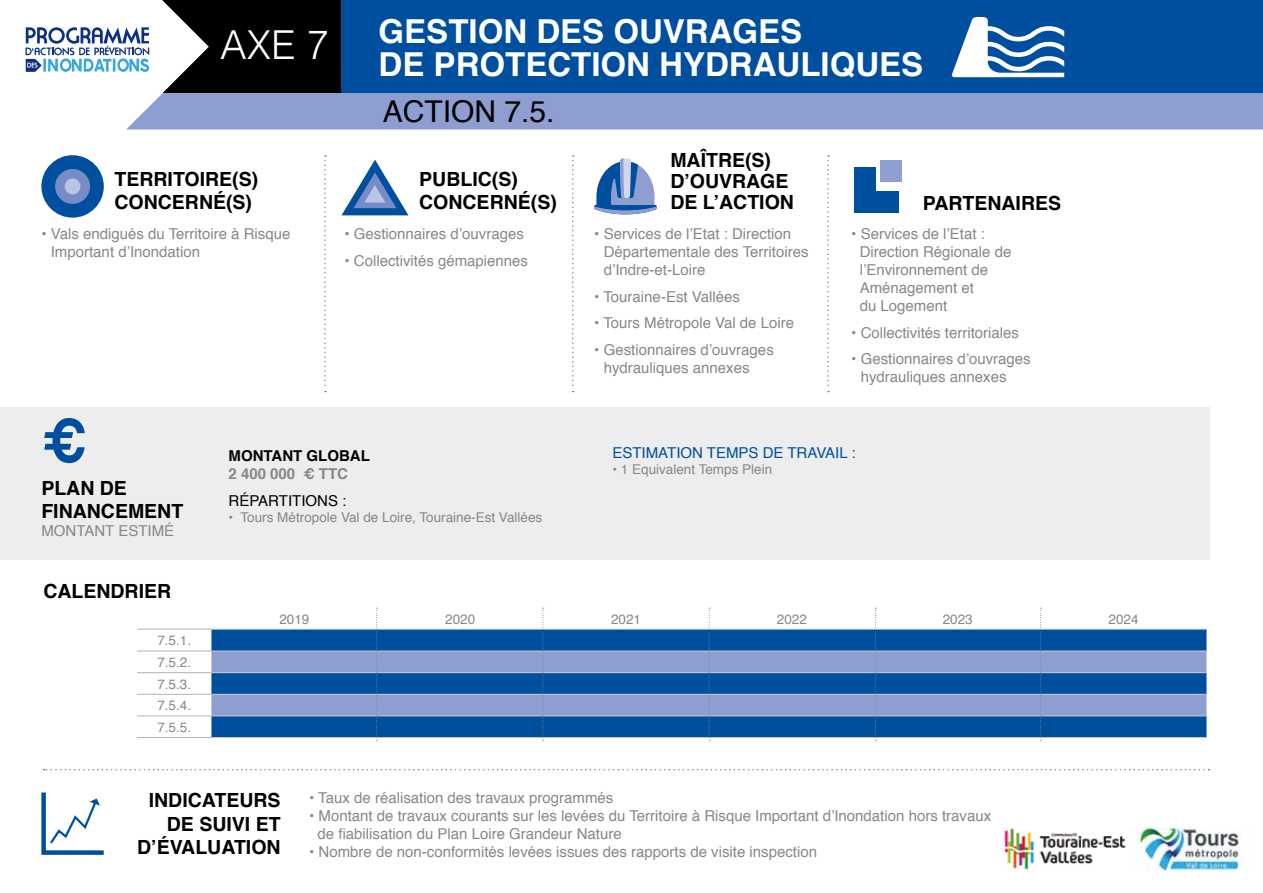
<style>
.page{position:relative;width:1263px;height:893px;background:#fff}
.page>*{position:absolute;margin:0;border:0;box-sizing:border-box;transform-origin:0 0}
.t1{font:700 59.85px "Helvetica";color:#004f9f}
.t2{font:700 33px/33px "Helvetica";color:#fff}
.t3{font:30px "Helvetica";color:#000}
.t4{font:700 19.5px/23.4px "Helvetica";color:#000}
.t5{font:15px/18px "Helvetica";color:#878787}
.t6{font:15px "Helvetica";color:#004f9f}
.t7{font:700 15px "Helvetica";color:#000}
.t8{font:15px "Helvetica";color:#000}
.t9{font:700 15px "Helvetica";color:#878787}
.t10{font:13.5px/21.6px "Helvetica";color:#878787;text-align:justify}
.s1{font-weight:300;font-size:39.9px}
</style>
<div class="page">
<div style="left:126px;top:92px;width:1137px;height:37px;background:#8e9ed1"></div>
<div style="left:159px;top:0;width:182px;height:92px;background:#000"></div>
<div style="left:0;top:407px;width:1209px;height:153px;background:#ededed"></div>
<svg style="left:594px;top:159px;width:63px;height:55px"></svg>
<svg style="left:324px;top:155px;width:2px;height:237px"></svg>
<svg style="left:44px;top:769px;width:1165px;height:1px"></svg>
<svg style="left:41px;top:792px;width:63px;height:63px"></svg>
<svg style="left:572px;top:155px;width:2px;height:237px"></svg>
<svg style="left:827px;top:155px;width:2px;height:237px"></svg>
<div style="left:341px;top:0;width:922px;height:92px;background:#004f9f"></div>
<div style="left:41px;top:155px;width:63px;height:63px;background:#004f9f;border-radius:50%"></div>
<div style="left:55px;top:169px;width:35px;height:35px;background:#758cc6;border-radius:50%"></div>
<div style="left:65px;top:178px;width:15px;height:16px;background:#bcc4e5;border-radius:50%"></div>
<div style="left:854px;top:167px;width:22px;height:35px;background:#004f9f"></div>
<div style="left:854px;top:191px;width:22px;height:22px;background:#004f9f"></div>
<div style="left:870px;top:191px;width:29px;height:22px;background:#004f9f"></div>
<div style="left:880px;top:160px;width:22px;height:22px;background:#8e9ed1"></div>
<svg style="left:341px;top:160px;width:67px;height:55px"></svg>
<svg style="left:26px;top:0;width:183px;height:113px"></svg>
<svg style="left:952px;top:16px;width:112px;height:61px"></svg>
<svg style="left:137px;top:608px;width:1069px;height:133px"></svg>
<img style="left:1005px;top:828px;width:121px;height:42px">
<img style="left:1129px;top:828px;width:112px;height:42px">
<h2 class="t2" style="left:379px;top:15px;width:546px;text-indent:-158px"><span class="s1">AXE 7</span> GESTION DES OUVRAGES<br>DE PROTECTION HYDRAULIQUES</h2>
<h3 class="t4" style="left:115px;top:168px;width:145px">TERRITOIRE(S)<br>CONCERNÉ(S)</h3>
<p class="t5" style="left:51px;top:226px;width:241px;text-indent:-9px">• Vals endigués du Territoire à Risque<br>Important d’Inondation</p>
<h3 class="t3" style="left:383px;top:88px;width:173px">ACTION 7.5.</h3>
<h3 class="t4" style="left:419px;top:168px;width:139px">PUBLIC(S)<br>CONCERNÉ(S)</h3>
<p class="t5" style="left:344px;top:226px;width:181px">• Gestionnaires d’ouvrages</p>
<p class="t5" style="left:344px;top:252px;width:185px">• Collectivités gémapiennes</p>
<h1 class="t1" style="left:42px;top:393px;width:46px">€</h1>
<h3 class="t4" style="left:41px;top:476px;width:143px">PLAN DE<br>FINANCEMENT</h3>
<p class="t5" style="left:41px;top:522px;width:134px">MONTANT ESTIMÉ</p>
<h3 class="t4" style="left:43px;top:580px;width:129px">CALENDRIER</h3>
<p class="t7" style="left:229px;top:444px;width:143px">MONTANT GLOBAL</p>
<p class="t9" style="left:229px;top:462px;width:121px">2 400 000 € TTC</p>
<p class="t8" style="left:229px;top:489px;width:119px">RÉPARTITIONS :</p>
<p class="t10" style="left:229px;top:507px;width:315px">• Tours Métropole Val de Loire, Touraine-Est Vallées</p>
<h3 class="t4" style="left:670px;top:150px;width:125px;line-height:21px">MAÎTRE(S)<br>D’OUVRAGE<br>DE L’ACTION</h3>
<p class="t5" style="left:604px;top:226px;width:206px;text-indent:-9px">• Services de l’Etat : Direction<br>Départementale des Territoires d’Indre-et-Loire</p>
<p class="t5" style="left:594px;top:288px;width:147px">• Touraine-Est Vallées</p>
<p class="t5" style="left:594px;top:315px;width:201px">• Tours Métropole Val de Loire</p>
<p class="t5" style="left:604px;top:341px;width:172px;text-indent:-9px">• Gestionnaires d’ouvrages hydrauliques annexes</p>
<h3 class="t4" style="left:923px;top:191px;width:140px">PARTENAIRES</h3>
<p class="t5" style="left:860px;top:226px;width:153px;text-indent:-9px">• Services de l’Etat :<br>Direction Régionale de l’Environnement de<br>Aménagement et<br>du Logement</p>
<p class="t5" style="left:851px;top:324px;width:169px">• Collectivités territoriales</p>
<p class="t5" style="left:861px;top:351px;width:172px;text-indent:-9px">• Gestionnaires d’ouvrages hydrauliques annexes</p>
<p class="t6" style="left:612px;top:441px;width:245px">ESTIMATION TEMPS DE TRAVAIL :</p>
<p class="t10" style="left:612px;top:459px;width:161px">• 1 Equivalent Temps Plein</p>
<p class="t10" style="left:157px;top:630px;width:35px">7.5.1.<br>7.5.2.<br>7.5.3.<br>7.5.4.<br>7.5.5.</p>
<p class="t10" style="left:279px;top:608px;width:32px">2019</p>
<p class="t10" style="left:445px;top:608px;width:32px">2020</p>
<p class="t10" style="left:611px;top:608px;width:32px">2021</p>
<p class="t10" style="left:777px;top:608px;width:32px">2022</p>
<p class="t10" style="left:943px;top:608px;width:32px">2023</p>
<p class="t10" style="left:1108px;top:608px;width:32px">2024</p>
<h3 class="t4" style="left:137px;top:789px;width:145px;text-align:right">INDICATEURS<br>DE SUIVI ET<br>D’ÉVALUATION</h3>
<p class="t5" style="left:309px;top:790px;width:306px">• Taux de réalisation des travaux programmés</p>
<p class="t5" style="left:317px;top:808px;width:675px;text-indent:-8px">• Montant de travaux courants sur les levées du Territoire à Risque Important d’Inondation hors travaux de fiabilisation du Plan Loire Grandeur Nature</p>
<p class="t5" style="left:309px;top:844px;width:509px">• Nombre de non-conformités levées issues des rapports de visite inspection</p>
</div>
